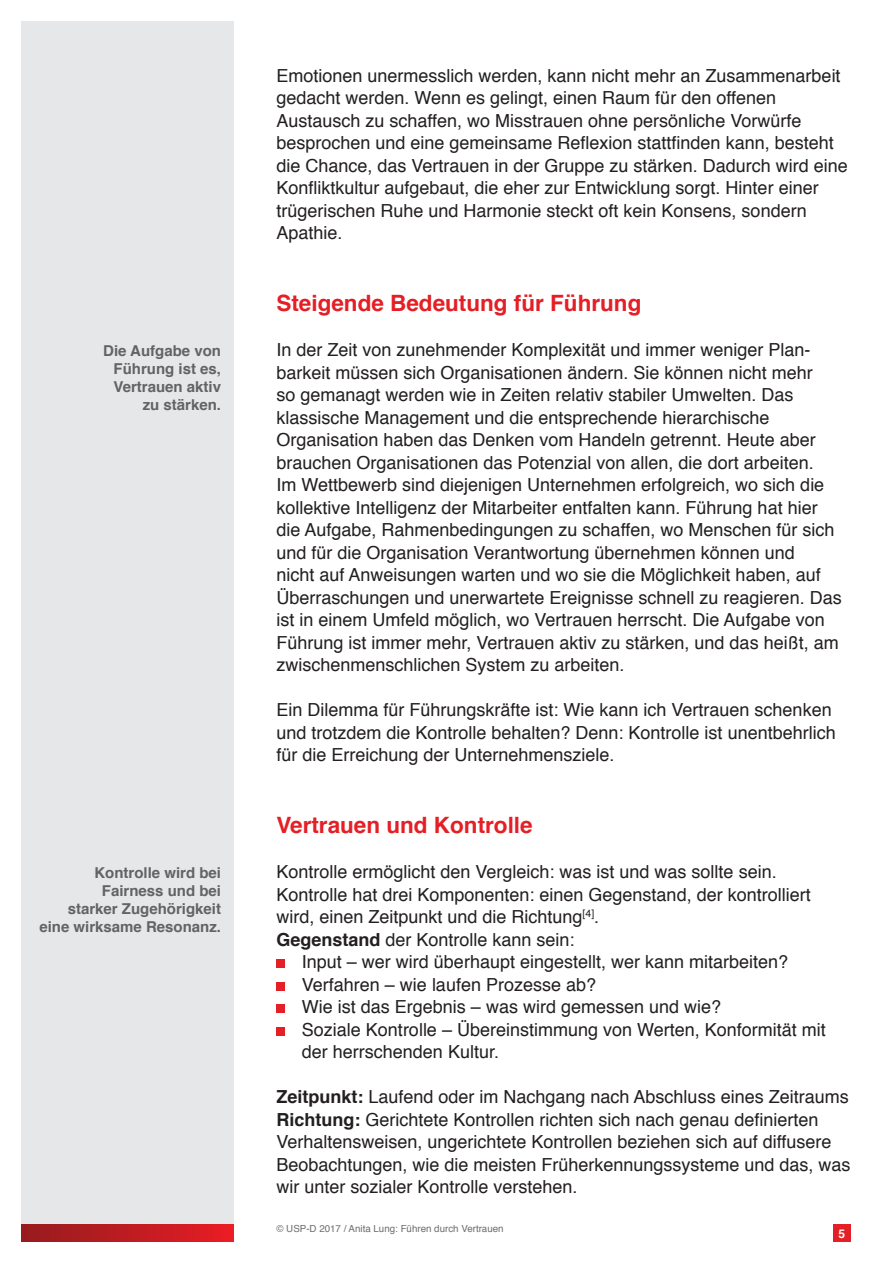
<style>
.page{position:relative;width:893px;height:1263px;background:#fff}
.page>*{position:absolute;margin:0;border:0;box-sizing:border-box;transform-origin:0 0}
.t1{font:700 22.5px "Helvetica";color:#e41f25}
.t2{font:18px/22.5px "Helvetica";color:#231f20}
.t3{font:700 15px/18px "Helvetica";color:#636366;text-align:right}
.t4{font:700 12px "Helvetica";color:#fff}
.t5{font:9.75px "Helvetica";color:#6c6d70}
.s1{font-weight:700}
</style>
<div class="page">
<div style="left:276px;top:960px;width:9px;height:8px;background:#e41f25"></div>
<div style="left:276px;top:982px;width:9px;height:9px;background:#e41f25"></div>
<div style="left:276px;top:1005px;width:9px;height:8px;background:#e41f25"></div>
<div style="left:276px;top:1027px;width:9px;height:9px;background:#e41f25"></div>
<div style="left:21px;top:21px;width:213px;height:1221px;background:#e6e7e9"></div>
<div style="left:21px;top:1225px;width:213px;height:17px;background:linear-gradient(to right,#951b1e,#e91c24)"></div>
<div style="left:833px;top:1225px;width:17px;height:17px;background:#e41f25"></div>
<p class="t3" style="left:103px;top:342px;width:119px">Die Aufgabe von<br>Führung ist es,<br>Vertrauen aktiv zu stärken.</p>
<p class="t3" style="left:39px;top:864px;width:183px">Kontrolle wird bei<br>Fairness und bei<br>starker Zugehörigkeit eine wirksame Resonanz.</p>
<p class="t2" style="left:276px;top:65px;width:573px">Emotionen unermesslich werden, kann nicht mehr an Zusammenarbeit gedacht werden. Wenn es gelingt, einen Raum für den offenen Austausch zu schaffen, wo Misstrauen ohne persönliche Vorwürfe besprochen und eine gemeinsame Reflexion stattfinden kann, besteht die Chance, das Vertrauen in der Gruppe zu stärken. Dadurch wird eine Konfliktkultur aufgebaut, die eher zur Entwicklung sorgt. Hinter einer trügerischen Ruhe und Harmonie steckt oft kein Konsens, sondern Apathie.</p>
<p class="t1" style="left:276px;top:285px;width:367px">Steigende Bedeutung für Führung</p>
<p class="t2" style="left:276px;top:339px;width:567px">In der Zeit von zunehmender Komplexität und immer weniger Plan&shy;barkeit müssen sich Organisationen ändern. Sie können nicht mehr<br>so gemanagt werden wie in Zeiten relativ stabiler Umwelten. Das klassische Management und die entsprechende hierarchische Organisation haben das Denken vom Handeln getrennt. Heute aber brauchen Organisationen das Potenzial von allen, die dort arbeiten.<br>Im Wettbewerb sind diejenigen Unternehmen erfolgreich, wo sich die kollektive Intelligenz der Mitarbeiter entfalten kann. Führung hat hier die Aufgabe, Rahmenbedingungen zu schaffen, wo Menschen für sich und für die Organisation Verantwortung übernehmen können und<br>nicht auf Anweisungen warten und wo sie die Möglichkeit haben, auf Überraschungen und unerwartete Ereignisse schnell zu reagieren. Das ist in einem Umfeld möglich, wo Vertrauen herrscht. Die Aufgabe von Führung ist immer mehr, Vertrauen aktiv zu stärken, und das heißt, am zwischenmenschlichen System zu arbeiten.</p>
<p class="t2" style="left:276px;top:699px;width:561px">Ein Dilemma für Führungskräfte ist: Wie kann ich Vertrauen schenken und trotzdem die Kontrolle behalten? Denn: Kontrolle ist unentbehrlich für die Erreichung der Unternehmensziele.</p>
<p class="t1" style="left:276px;top:807px;width:258px">Vertrauen und Kontrolle</p>
<p class="t2" style="left:276px;top:861px;width:536px">Kontrolle ermöglicht den Vergleich: was ist und was sollte sein.<br>Kontrolle hat drei Komponenten: einen Gegenstand, der kontrolliert wird, einen Zeitpunkt und die Richtung<sup>[4]</sup>.<br><span class="s1">Gegenstand</span> der Kontrolle kann sein:</p>
<p class="t2" style="left:302px;top:951px;width:525px">Input – wer wird überhaupt eingestellt, wer kann mitarbeiten?<br>Verfahren – wie laufen Prozesse ab?<br>Wie ist das Ergebnis – was wird gemessen und wie?<br>Soziale Kontrolle – Übereinstimmung von Werten, Konformität mit der herrschenden Kultur.</p>
<p class="t2" style="left:276px;top:1086px;width:575px"><span class="s1">Zeitpunkt:</span> Laufend oder im Nachgang nach Abschluss eines Zeitraums <span class="s1">Richtung:</span> Gerichtete Kontrollen richten sich nach genau definierten Verhaltensweisen, ungerichtete Kontrollen beziehen sich auf diffusere Beobachtungen, wie die meisten Früherkennungssysteme und das, was wir unter sozialer Kontrolle verstehen.</p>
<p class="t4" style="left:839px;top:1224px;width:8px">5</p>
<p class="t5" style="left:276px;top:1221px;width:229px">© USP-D 2017 / Anita Lung: Führen durch Vertrauen</p>
</div>
